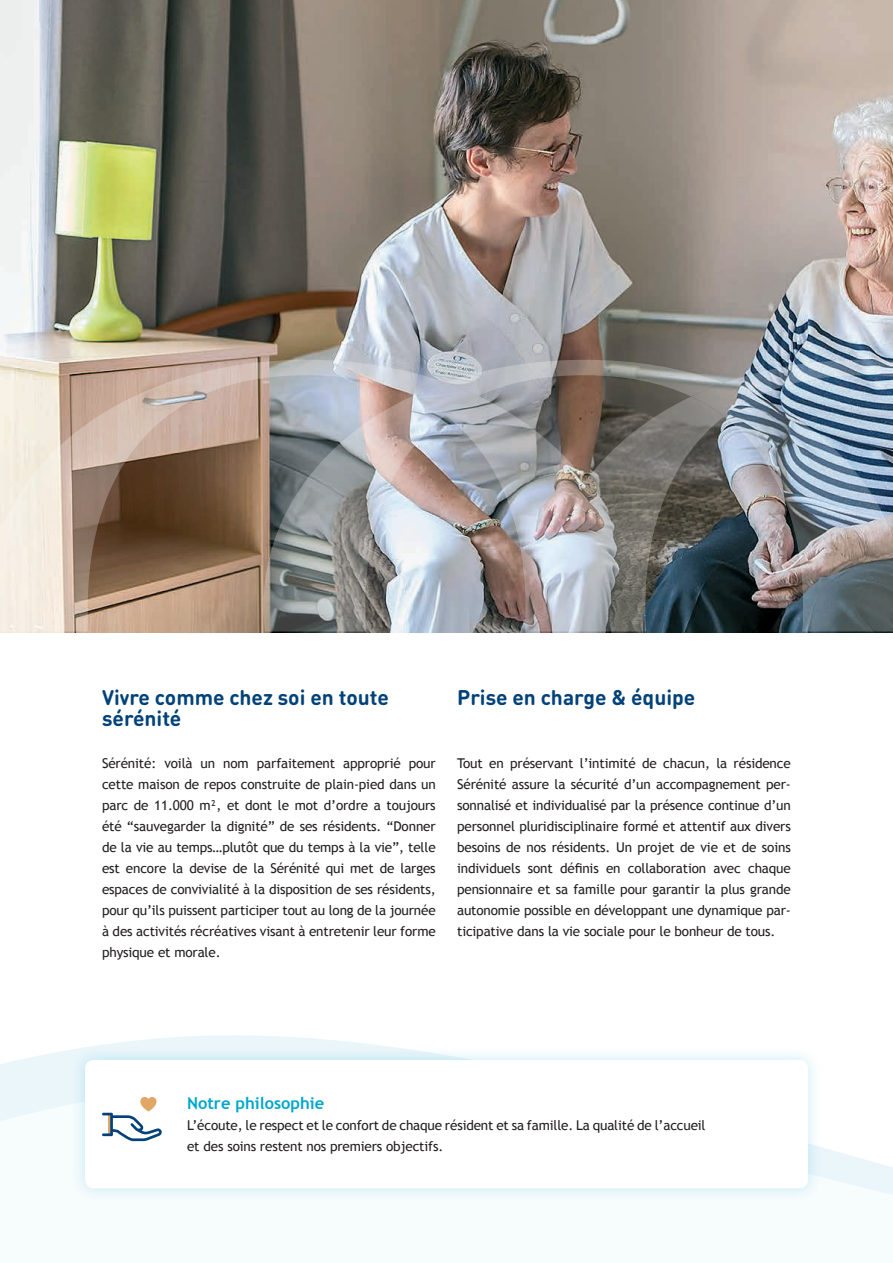
<style>
.page{position:relative;width:893px;height:1263px;background:#fff}
.page>*{position:absolute;margin:0;border:0;box-sizing:border-box;transform-origin:0 0}
.t1{font:700 21px/21px "DIN Round Pro";color:#004279}
.t2{font:700 16.5px "Trebuchet MS";color:#00a6cd}
.t3{font:13.5px/21px "Trebuchet MS";letter-spacing:-.01em;color:#231f20;text-align:justify}
</style>
<div class="page">
<svg style="left:0;top:1035px;width:893px;height:160px"></svg>
<img style="left:0;top:0;width:893px;height:633px">
<svg style="left:0;top:360px;width:263px;height:271px;background:#b39c8a"></svg>
<img style="left:263px;top:360px;width:630px;height:271px">
<div style="left:71px;top:1045px;width:751px;height:158px;background:#00a6cd;opacity:.2"></div>
<div style="left:85px;top:1060px;width:723px;height:128px;background:#fff;border-radius:9px"></div>
<svg style="left:102px;top:1097px;width:60px;height:44px"></svg>
<h1 class="t1" style="left:102px;top:686px;width:288px">Vivre comme chez soi en toute sérénité</h1>
<p class="t3" style="left:102px;top:753px;width:335px">Sérénité: voilà un nom parfaitement approprié pour cette maison de repos construite de plain-pied dans un parc de 11.000 m², et dont le mot d’ordre a toujours été “sauvegarder la dignité” de ses résidents. “Donner de la vie au temps…plutôt que du temps à la vie”, telle est encore la devise de la Sérénité qui met de larges espaces de convivialité à la disposition de ses résidents, pour qu’ils puissent participer tout au long de la journée à des activités récréatives visant à entretenir leur forme physique et morale.</p>
<h1 class="t1" style="left:457px;top:686px;width:240px">Prise en charge &amp; équipe</h1>
<p class="t3" style="left:457px;top:753px;width:335px">Tout en préservant l’intimité de chacun, la résidence Sérénité assure la sécurité d’un accompagnement per&shy;sonnalisé et individualisé par la présence continue d’un personnel pluridisciplinaire formé et attentif aux divers besoins de nos résidents. Un projet de vie et de soins individuels sont définis en collaboration avec chaque pensionnaire et sa famille pour garantir la plus grande autonomie possible en développant une dynamique par&shy;ticipative dans la vie sociale pour le bonheur de tous.</p>
<p class="t2" style="left:187px;top:1093px;width:139px">Notre philosophie</p>
<p class="t3" style="left:187px;top:1115px;width:520px">L’écoute, le respect et le confort de chaque résident et sa famille. La qualité de l’accueil et des soins restent nos premiers objectifs.</p>
</div>
